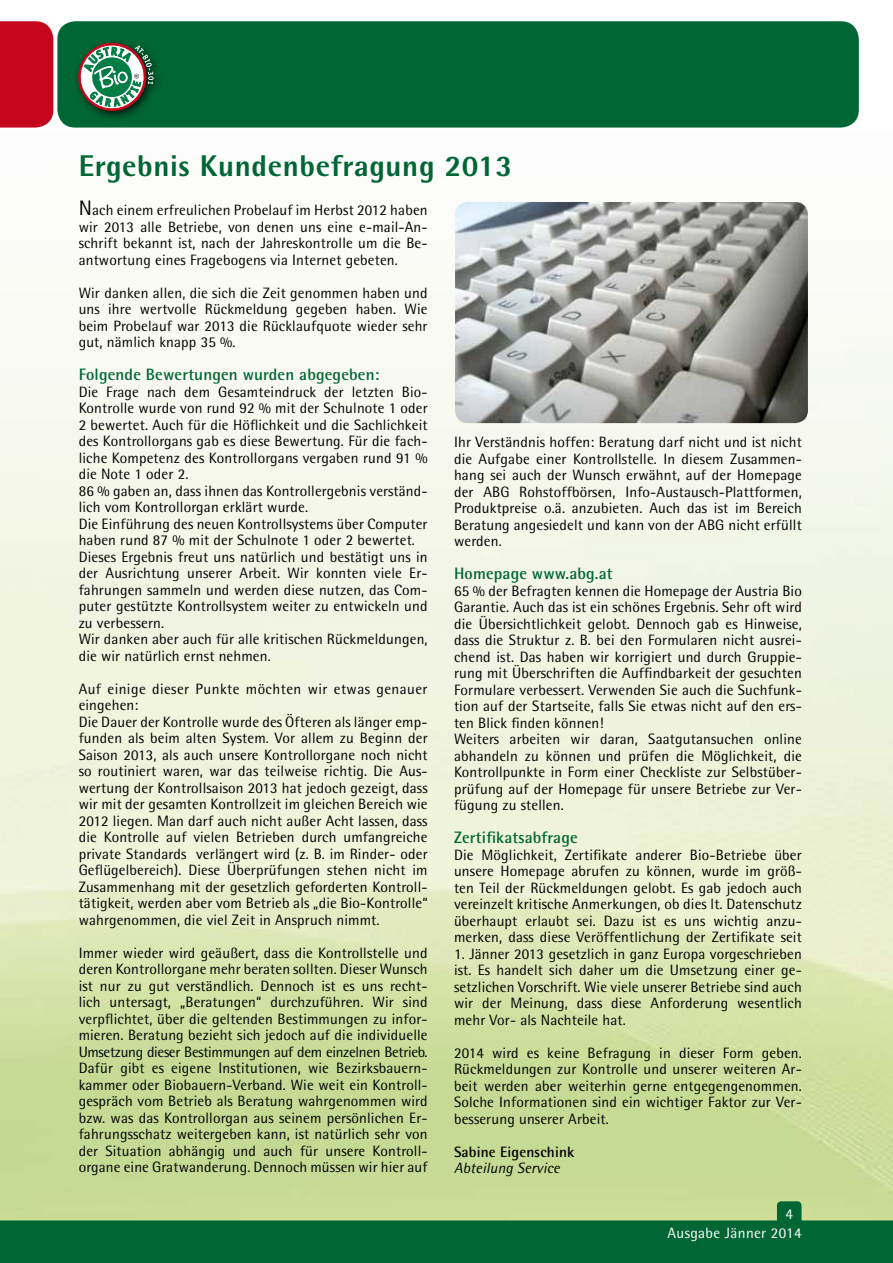
<style>
.page{position:relative;width:893px;height:1263px;background:#fff}
.page>*{position:absolute;margin:0;border:0;box-sizing:border-box;transform-origin:0 0}
.t1{font:800 30px "Rotis Semi Sans";letter-spacing:.02em;color:#063}
.t2{font:700 16.5px "Rotis Semi Sans";letter-spacing:.01em;color:#063}
.t3{font:15px/16.5px "Rotis Semi Sans";letter-spacing:.01em;color:#000;text-align:justify}
.t4{font:15px/18.9px "Rotis Semi Sans";letter-spacing:.025em;color:#fff}
.t5{font:700 15px "Rotis Semi Sans";letter-spacing:.01em;color:#000}
.t6{font:italic 15px "Rotis Semi Sans";letter-spacing:.01em;color:#000}
.s1{font-size:21px}
</style>
<div class="page">
<img style="left:0;top:21px;width:893px;height:1199px">
<div style="left:0;top:1220px;width:893px;height:43px;background:#063"></div>
<div style="left:777px;top:1201px;width:24px;height:25px;background:#063;border-radius:4px"></div>
<div style="left:0;top:21px;width:53px;height:107px;background:#c4071c"></div>
<div style="left:57px;top:21px;width:802px;height:107px;background:#063;border-radius:18px"></div>
<div style="left:73px;top:38px;width:91px;height:84px;background:#000;opacity:.75"></div>
<svg style="left:75px;top:40px;width:79px;height:74px"></svg>
<img style="left:455px;top:202px;width:353px;height:221px">
<h1 class="t1" style="left:79px;top:147px;width:435px">Ergebnis Kundenbefragung 2013</h1>
<p class="t3" style="left:79px;top:202px;width:350px"><span class="s1">N</span>ach einem erfreulichen Probelauf im Herbst 2012 haben wir 2013 alle Betriebe, von denen uns eine e-mail-An&shy;schrift bekannt ist, nach der Jahreskontrolle um die Be&shy;antwortung eines Fragebogens via Internet gebeten.</p>
<p class="t3" style="left:79px;top:284px;width:350px">Wir danken allen, die sich die Zeit genommen haben und uns ihre wertvolle Rückmeldung gegeben haben. Wie beim Probelauf war 2013 die Rücklaufquote wieder sehr gut, nämlich knapp 35 %.</p>
<p class="t2" style="left:79px;top:364px;width:302px">Folgende Bewertungen wurden abgegeben:</p>
<p class="t3" style="left:79px;top:383px;width:351px;text-align:left">Die Frage nach dem Gesamteindruck der letzten Bio-Kontrolle wurde von rund 92 % mit der Schulnote 1 oder 2 bewertet. Auch für die Höflichkeit und die Sachlichkeit des Kontrollorgans gab es diese Bewertung. Für die fach&shy;liche Kompetenz des Kontrollorgans vergaben rund 91 % die Note 1 oder 2.<br>86 % gaben an, dass ihnen das Kontrollergebnis verständ&shy;lich vom Kontrollorgan erklärt wurde.<br>Die Einführung des neuen Kontrollsystems über Computer haben rund 87 % mit der Schulnote 1 oder 2 bewertet.<br>Dieses Ergebnis freut uns natürlich und bestätigt uns in der Ausrichtung unserer Arbeit. Wir konnten viele Er&shy;fahrungen sammeln und werden diese nutzen, das Com&shy;puter gestützte Kontrollsystem weiter zu entwickeln und zu verbessern.<br>Wir danken aber auch für alle kritischen Rückmeldungen, die wir natürlich ernst nehmen.</p>
<p class="t3" style="left:79px;top:680px;width:350px;text-align:left">Auf einige dieser Punkte möchten wir etwas genauer eingehen:<br>Die Dauer der Kontrolle wurde des Öfteren als länger emp&shy;funden als beim alten System. Vor allem zu Beginn der Saison 2013, als auch unsere Kontrollorgane noch nicht so routiniert waren, war das teilweise richtig. Die Aus&shy;wertung der Kontrollsaison 2013 hat jedoch gezeigt, dass wir mit der gesamten Kontrollzeit im gleichen Bereich wie 2012 liegen. Man darf auch nicht außer Acht lassen, dass die Kontrolle auf vielen Betrieben durch umfangreiche private Standards verlängert wird (z. B. im Rinder- oder Geflügelbereich). Diese Überprüfungen stehen nicht im Zusammenhang mit der gesetzlich geforderten Kontroll&shy;tätigkeit, werden aber vom Betrieb als „die Bio-Kontrolle“ wahrgenommen, die viel Zeit in Anspruch nimmt.</p>
<p class="t3" style="left:79px;top:944px;width:350px">Immer wieder wird geäußert, dass die Kontrollstelle und deren Kontrollorgane mehr beraten sollten. Dieser Wunsch ist nur zu gut verständlich. Dennoch ist es uns recht&shy;lich untersagt, „Beratungen“ durchzuführen. Wir sind verpflichtet, über die geltenden Bestimmungen zu infor&shy;mieren. Beratung bezieht sich jedoch auf die individuelle Umsetzung dieser Bestimmungen auf dem einzelnen Betrieb.<br>Dafür gibt es eigene Institutionen, wie Bezirksbauern&shy;kammer oder Biobauern-Verband. Wie weit ein Kontroll&shy;gespräch vom Betrieb als Beratung wahrgenommen wird bzw. was das Kontrollorgan aus seinem persönlichen Er&shy;fahrungsschatz weitergeben kann, ist natürlich sehr von der Situation abhängig und auch für unsere Kontroll&shy;organe eine Gratwanderung. Dennoch müssen wir hier auf</p>
<p class="t3" style="left:454px;top:434px;width:349px">Ihr Verständnis hoffen: Beratung darf nicht und ist nicht die Aufgabe einer Kontrollstelle. In diesem Zusammen&shy;hang sei auch der Wunsch erwähnt, auf der Homepage der ABG Rohstoffbörsen, Info-Austausch-Plattformen, Produktpreise o.ä. anzubieten. Auch das ist im Bereich Beratung angesiedelt und kann von der ABG nicht erfüllt werden.</p>
<p class="t2" style="left:454px;top:564px;width:160px">Homepage www.abg.at</p>
<p class="t3" style="left:454px;top:582px;width:349px;text-align:left">65 % der Befragten kennen die Homepage der Austria Bio Garantie. Auch das ist ein schönes Ergebnis. Sehr oft wird die Übersichtlichkeit gelobt. Dennoch gab es Hinweise, dass die Struktur z. B. bei den Formularen nicht ausrei&shy;chend ist. Das haben wir korrigiert und durch Gruppie&shy;rung mit Überschriften die Auffindbarkeit der gesuchten Formulare verbessert. Verwenden Sie auch die Suchfunk&shy;tion auf der Startseite, falls Sie etwas nicht auf den ers&shy;ten Blick finden können!<br>Weiters arbeiten wir daran, Saatgutansuchen online abhandeln zu können und prüfen die Möglichkeit, die Kontrollpunkte in Form einer Checkliste zur Selbstüber&shy;prüfung auf der Homepage für unsere Betriebe zur Ver&shy;fügung zu stellen.</p>
<p class="t2" style="left:454px;top:828px;width:125px">Zertifikatsabfrage</p>
<p class="t3" style="left:454px;top:846px;width:349px">Die Möglichkeit, Zertifikate anderer Bio-Betriebe über unsere Homepage abrufen zu können, wurde im größ&shy;ten Teil der Rückmeldungen gelobt. Es gab jedoch auch vereinzelt kritische Anmerkungen, ob dies lt. Datenschutz überhaupt erlaubt sei. Dazu ist es uns wichtig anzu&shy;merken, dass diese Veröffentlichung der Zertifikate seit</p>
<p class="t3" style="left:454px;top:945px;width:349px">1. Jänner 2013 gesetzlich in ganz Europa vorgeschrieben ist. Es handelt sich daher um die Umsetzung einer ge&shy;setzlichen Vorschrift. Wie viele unserer Betriebe sind auch wir der Meinung, dass diese Anforderung wesentlich mehr Vor- als Nachteile hat.</p>
<p class="t3" style="left:454px;top:1044px;width:349px">2014 wird es keine Befragung in dieser Form geben.<br>Rückmeldungen zur Kontrolle und unserer weiteren Ar&shy;beit werden aber weiterhin gerne entgegengenommen.<br>Solche Informationen sind ein wichtiger Faktor zur Ver&shy;besserung unserer Arbeit.</p>
<p class="t5" style="left:454px;top:1143px;width:122px">Sabine Eigenschink</p>
<p class="t6" style="left:454px;top:1159px;width:107px">Abteilung Service</p>
<p class="t4" style="left:668px;top:1205px;width:135px;text-indent:118px">4<br>Ausgabe Jänner 2014</p>
</div>
